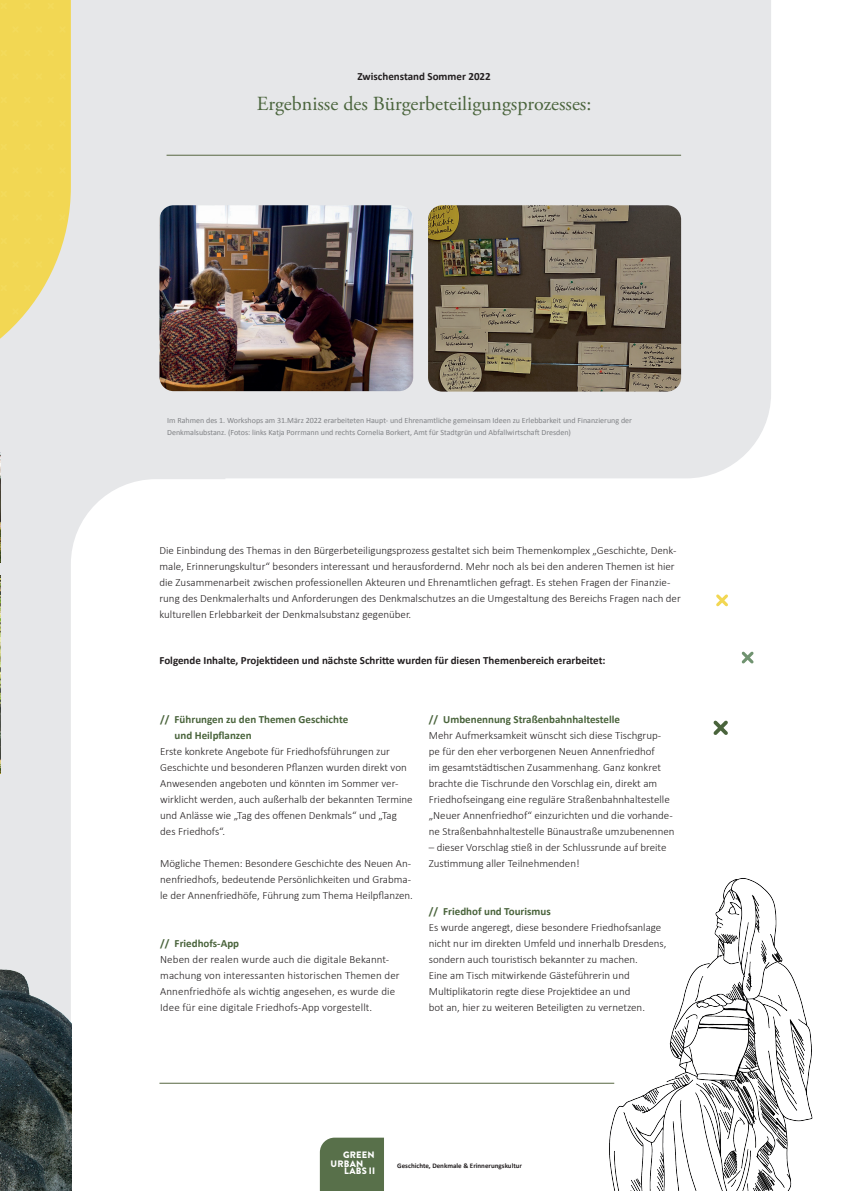
<style>
.page{position:relative;width:842px;height:1191px;background:#fff}
.page>*{position:absolute;margin:0;border:0;box-sizing:border-box;transform-origin:0 0}
.t1{font:20px "Adobe Garamond Pro";color:#4a643c}
.t2{font:300 11px/16px "Calibri";color:#231f20}
.t3{font:700 11px/16px "Calibri";color:#4a643c}
.t4{font:700 11px "Calibri";color:#231f20}
.t5{font:900 9.3px/8.3px "Brandon Grotesque";letter-spacing:.02em;color:#fff}
.t6{font:8px/12px "Calibri";color:#808285}
.t7{font:700 7px "Calibri";color:#231f20}
</style>
<div class="page">
<div style="left:225px;top:0;width:546px;height:478px;background:#e6e7e9"></div>
<div style="left:0;top:0;width:225px;height:965px;background:#e6e7e9"></div>
<svg style="left:71px;top:479px;width:479px;height:712px"></svg>
<svg style="left:0;top:0;width:71px;height:385px"></svg>
<svg style="left:0;top:0;width:68px;height:382px;background:#efda74"></svg>
<div style="left:320px;top:1137px;width:64px;height:54px;background:#58704a"></div>
<img style="left:159px;top:205px;width:254px;height:186px">
<img style="left:428px;top:205px;width:253px;height:186px">
<img style="left:0;top:453px;width:1px;height:109px">
<img style="left:0;top:575px;width:1px;height:198px">
<img style="left:550px;top:878px;width:263px;height:313px">
<img style="left:0;top:965px;width:71px;height:226px">
<hr style="left:159px;top:1082px;width:455px;height:1px;background:#576741">
<svg style="left:716px;top:594px;width:12px;height:13px"></svg>
<svg style="left:713px;top:720px;width:15px;height:15px"></svg>
<svg style="left:741px;top:651px;width:13px;height:13px"></svg>
<hr style="left:167px;top:155px;width:514px;height:1px;background:#576741">
<p class="t4" style="left:357px;top:69px;width:135px">Zwischenstand Sommer 2022</p>
<h1 class="t1" style="left:257px;top:91px;width:336px">Ergebnisse des Bürgerbeteiligungsprozesses:</h1>
<p class="t6" style="left:167px;top:414px;width:466px">Im Rahmen des 1. Workshops am 31.März 2022 erarbeiteten Haupt- und Ehrenamtliche gemeinsam Ideen zu Erlebbarkeit und Finanzierung der<br>Denkmalsubstanz. (Fotos: links Katja Porrmann und rechts Cornelia Borkert, Amt für Stadtgrün und Abfallwirtschaft Dresden)</p>
<p class="t2" style="left:159px;top:542px;width:523px">Die Einbindung des Themas in den Bürgerbeteiligungsprozess gestaltet sich beim Themenkomplex „Geschichte, Denk&shy;male, Erinnerungskultur“ besonders interessant und herausfordernd. Mehr noch als bei den anderen Themen ist hier die Zusammenarbeit zwischen professionellen Akteuren und Ehrenamtlichen gefragt. Es stehen Fragen der Finanzie&shy;rung des Denkmalerhalts und Anforderungen des Denkmalschutzes an die Umgestaltung des Bereichs Fragen nach der kulturellen Erlebbarkeit der Denkmalsubstanz gegenüber.</p>
<p class="t4" style="left:159px;top:653px;width:448px">Folgende Inhalte, Projektideen und nächste Schritte wurden für diesen Themenbereich erarbeitet:</p>
<p class="t3" style="left:175px;top:711px;width:175px;text-indent:-14px">// Führungen zu den Themen Geschichte und Heilpflanzen</p>
<p class="t2" style="left:160px;top:743px;width:254px">Erste konkrete Angebote für Friedhofsführungen zur Geschichte und besonderen Pflanzen wurden direkt von Anwesenden angeboten und könnten im Sommer ver&shy;wirklicht werden, auch außerhalb der bekannten Termine und Anlässe wie „Tag des offenen Denkmals“ und „Tag des Friedhofs“.</p>
<p class="t2" style="left:160px;top:855px;width:254px">Mögliche Themen: Besondere Geschichte des Neuen An&shy;nenfriedhofs, bedeutende Persönlichkeiten und Grabma&shy;le der Annenfriedhöfe, Führung zum Thema Heilpflanzen.</p>
<p class="t3" style="left:160px;top:935px;width:80px">// Friedhofs-App</p>
<p class="t2" style="left:160px;top:951px;width:241px">Neben der realen wurde auch die digitale Bekannt&shy;machung von interessanten historischen Themen der Annenfriedhöfe als wichtig angesehen, es wurde die Idee für eine digitale Friedhofs-App vorgestellt.</p>
<p class="t3" style="left:429px;top:711px;width:193px">// Umbenennung Straßenbahnhaltestelle</p>
<p class="t2" style="left:429px;top:727px;width:247px">Mehr Aufmerksamkeit wünscht sich diese Tischgrup&shy;pe für den eher verborgenen Neuen Annenfriedhof<br>im gesamtstädtischen Zusammenhang. Ganz konkret brachte die Tischrunde den Vorschlag ein, direkt am Friedhofseingang eine reguläre Straßenbahnhaltestelle „Neuer Annenfriedhof“ einzurichten und die vorhande&shy;ne Straßenbahnhaltestelle Bünaustraße umzubenennen</p>
<p class="t2" style="left:429px;top:839px;width:239px">– dieser Vorschlag stieß in der Schlussrunde auf breite<br>Zustimmung aller Teilnehmenden!</p>
<p class="t3" style="left:429px;top:903px;width:124px">// Friedhof und Tourismus</p>
<p class="t2" style="left:429px;top:919px;width:239px">Es wurde angeregt, diese besondere Friedhofsanlage nicht nur im direkten Umfeld und innerhalb Dresdens, sondern auch touristisch bekannter zu machen.<br>Eine am Tisch mitwirkende Gästeführerin und Multiplikatorin regte diese Projektidee an und<br>bot an, hier zu weiteren Beteiligten zu vernetzen.</p>
<p class="t5" style="left:331px;top:1151px;width:46px;text-indent:13px">GREEN<br>URBAN</p>
<p class="t5" style="left:344px;top:1167px;width:33px">LABS II</p>
<p class="t7" style="left:397px;top:1161px;width:126px">Geschichte, Denkmale &amp; Erinnerungskultur</p>
</div>
